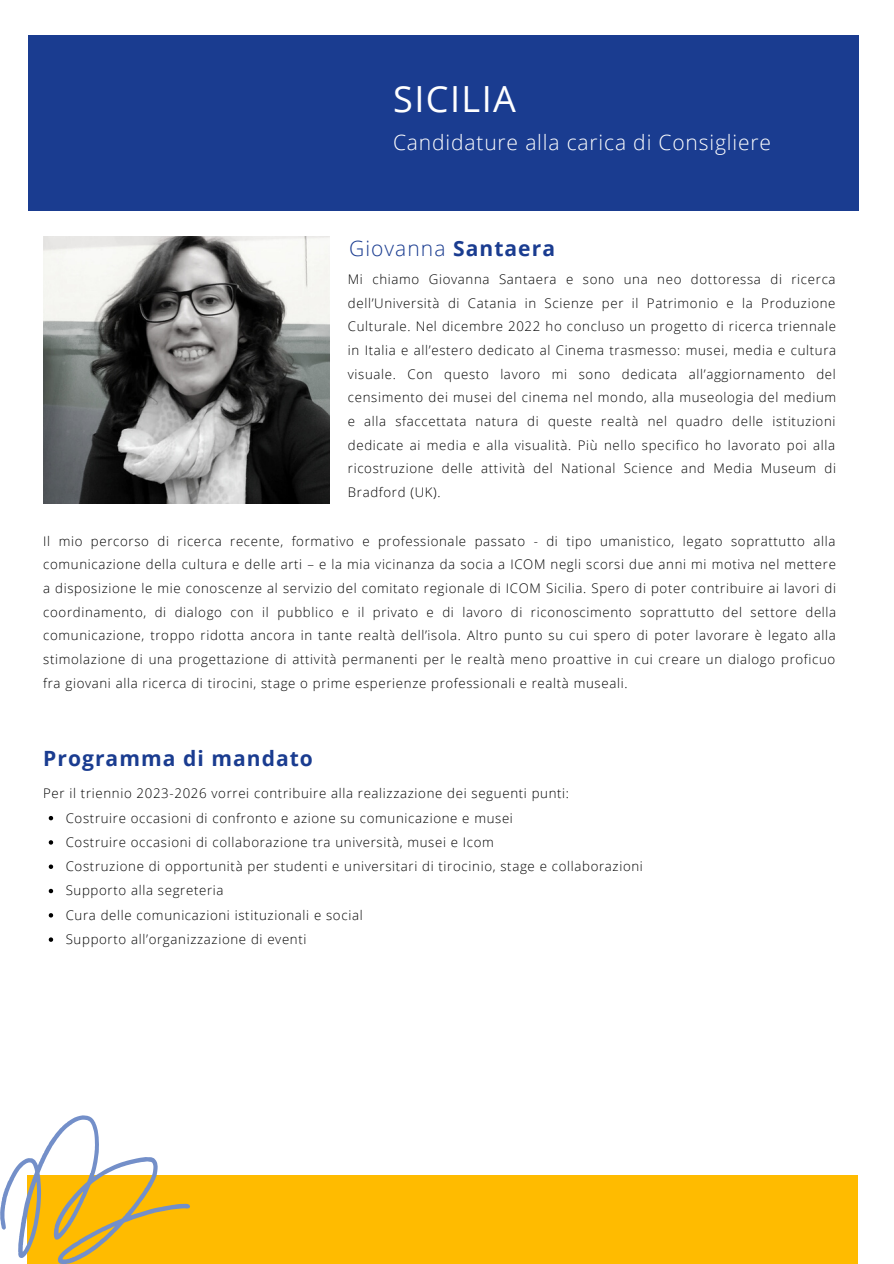
<style>
.page{position:relative;width:894px;height:1264px;background:#fff}
.page>*{position:absolute;margin:0;border:0;box-sizing:border-box;transform-origin:0 0}
.t1{font:36px "Open Sans";letter-spacing:.04em;color:#fff}
.t2{font:300 21px "Open Sans";letter-spacing:.04em;color:#fff}
.t3{font:700 21px "Open Sans";letter-spacing:.05em;color:#1a3c90}
.t4{font:300 21px "Open Sans";letter-spacing:.05em;color:#1a3c90}
.t5{font:300 13.2px/23.7px "Open Sans";letter-spacing:.05em;color:#000;text-align:justify}
.s1{font-weight:700}
</style>
<div class="page">
<div style="left:28px;top:35px;width:830px;height:175px;background:#1a3c90"></div>
<img style="left:43px;top:236px;width:286px;height:267px">
<div style="left:27px;top:1175px;width:830px;height:88px;background:#fb0"></div>
<svg style="left:0;top:1115px;width:190px;height:148px"></svg>
<svg style="left:49px;top:816px;width:4px;height:4px"></svg>
<svg style="left:49px;top:840px;width:4px;height:4px"></svg>
<svg style="left:49px;top:864px;width:4px;height:5px"></svg>
<svg style="left:49px;top:888px;width:4px;height:5px"></svg>
<svg style="left:49px;top:913px;width:4px;height:4px"></svg>
<svg style="left:49px;top:937px;width:4px;height:4px"></svg>
<h1 class="t1" style="left:393px;top:74px;width:124px">SICILIA</h1>
<h2 class="t2" style="left:393px;top:128px;width:379px">Candidature alla carica di Consigliere</h2>
<h2 class="t4" style="left:349px;top:233px;width:207px">Giovanna <span class="s1">Santaera</span></h2>
<p class="t5" style="left:348px;top:267px;width:490px">Mi chiamo Giovanna Santaera e sono una neo dottoressa di ricerca dell’Università di Catania in Scienze per il Patrimonio e la Produzione Culturale. Nel dicembre 2022 ho concluso un progetto di ricerca triennale in Italia e all’estero dedicato al Cinema trasmesso: musei, media e cultura visuale. Con questo lavoro mi sono dedicata all’aggiornamento del censimento dei musei del cinema nel mondo, alla museologia del medium e alla sfaccettata natura di queste realtà nel quadro delle istituzioni dedicate ai media e alla visualità. Più nello specifico ho lavorato poi alla ricostruzione delle attività del National Science and Media Museum di Bradford (UK).</p>
<p class="t5" style="left:43px;top:528px;width:794px">Il mio percorso di ricerca recente, formativo e professionale passato - di tipo umanistico, legato soprattutto alla comunicazione della cultura e delle arti – e la mia vicinanza da socia a ICOM negli scorsi due anni mi motiva nel mettere a disposizione le mie conoscenze al servizio del comitato regionale di ICOM Sicilia. Spero di poter contribuire ai lavori di coordinamento, di dialogo con il pubblico e il privato e di lavoro di riconoscimento soprattutto del settore della comunicazione, troppo ridotta ancora in tante realtà dell’isola. Altro punto su cui spero di poter lavorare è legato alla stimolazione di una progettazione di attività permanenti per le realtà meno proattive in cui creare un dialogo proficuo fra giovani alla ricerca di tirocini, stage o prime esperienze professionali e realtà museali.</p>
<h2 class="t3" style="left:43px;top:743px;width:271px">Programma di mandato</h2>
<p class="t5" style="left:43px;top:781px;width:527px">Per il triennio 2023-2026 vorrei contribuire alla realizzazione dei seguenti punti:</p>
<p class="t5" style="left:66px;top:805px;width:578px;line-height:24.3px;text-align:left">Costruire occasioni di confronto e azione su comunicazione e musei<br>Costruire occasioni di collaborazione tra università, musei e Icom<br>Costruzione di opportunità per studenti e universitari di tirocinio, stage e collaborazioni Supporto alla segreteria<br>Cura delle comunicazioni istituzionali e social<br>Supporto all’organizzazione di eventi</p>
</div>
